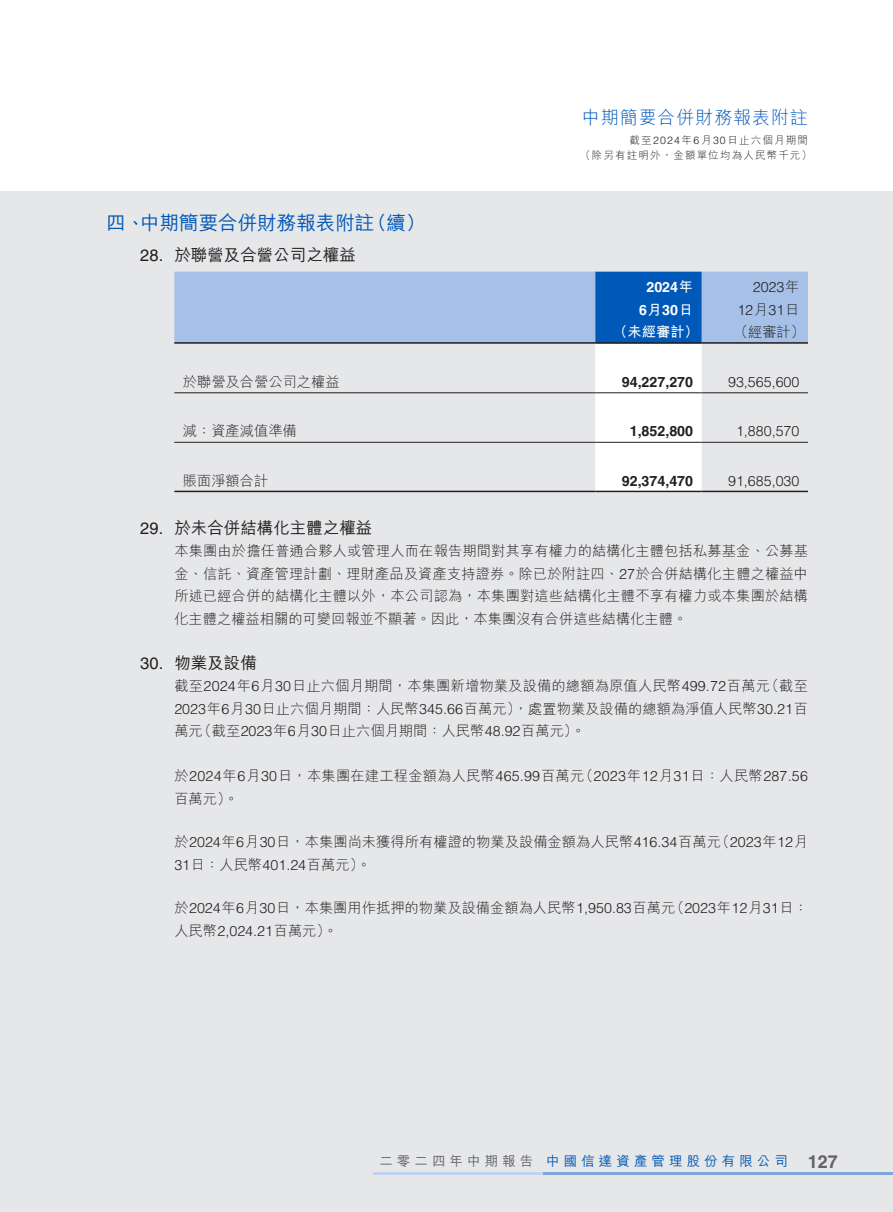
<style>
.page{position:relative;width:893px;height:1212px;background:#fff}
.page>*{position:absolute;margin:0;border:0;box-sizing:border-box;transform-origin:0 0}
.t1{font:500 19.5px "M Hei HK";color:#0058b8}
.t2{font:300 18px "M Hei HK";letter-spacing:.05em;color:#0058b8}
.t3{font:500 16.5px "M Hei HK";color:#231f20}
.t4{font:300 14.25px/22.5px "M Hei HK";color:#231f20}
.t5{font:300 14.25px "Helvetica LT Std";color:#231f20}
.t6{font:700 14.25px "Helvetica LT Std";color:#231f20}
.t7{font:700 14.25px "Helvetica LT Std";color:#fff}
.t8{font:700 14.25px "M Hei HK";color:#fff}
.t9{font:500 13.5px "M Hei HK";letter-spacing:.3em;color:#0058b8}
.t10{font:300 10.5px/15.3px "M Hei HK";letter-spacing:.11em;color:#231f20}
.s1{font-family:"Helvetica LT Std";font-weight:400}
.s2{font-family:"Helvetica LT Std"}
.s3{font-family:"M Hei HK"}
.s4{color:#636366}
.s5{font-family:"Helvetica LT Std";font-weight:700;font-size:18px;color:#636366}
</style>
<div class="page">
<div style="left:0;top:191px;width:893px;height:1021px;background:#e6e7e9"></div>
<hr style="left:374px;top:1172px;width:519px;height:3px;background:#c1d1ee">
<hr style="left:543px;top:1172px;width:350px;height:3px;background:#7ca6dc">
<div style="left:174px;top:272px;width:634px;height:70px;background:#a6c0e7"></div>
<svg style="left:595px;top:272px;width:107px;height:219px;background:#abc7e7"></svg>
<hr style="left:174px;top:342px;width:421px;height:2px;background:#231f20">
<hr style="left:595px;top:342px;width:107px;height:2px;background:#231f20">
<hr style="left:702px;top:342px;width:106px;height:2px;background:#231f20">
<hr style="left:174px;top:392px;width:421px;height:1px;background:#231f20">
<hr style="left:595px;top:392px;width:107px;height:1px;background:#231f20">
<hr style="left:702px;top:392px;width:106px;height:1px;background:#231f20">
<hr style="left:174px;top:442px;width:421px;height:1px;background:#231f20">
<hr style="left:595px;top:442px;width:107px;height:1px;background:#231f20">
<hr style="left:702px;top:442px;width:106px;height:1px;background:#231f20">
<hr style="left:174px;top:491px;width:421px;height:1px;background:#231f20">
<hr style="left:595px;top:491px;width:107px;height:1px;background:#231f20">
<hr style="left:702px;top:491px;width:106px;height:1px;background:#231f20">
<p class="t2" style="left:582px;top:108px;width:227px">中期簡要合併財務報表附註</p>
<h1 class="t1" style="left:106px;top:209px;width:321px">四、中期簡要合併財務報表附註（續）</h1>
<p class="t3" style="left:140px;top:243px;width:217px"><span class="s1">28.</span> 於聯營及合營公司之權益</p>
<p class="t10" style="left:580px;top:132px;width:233px;text-indent:49px">截至<span class="s2">2024</span>年<span class="s2">6</span>月<span class="s2">30</span>日止六個月期間（除另有註明外，金額單位均為人民幣千元）</p>
<p class="t7" style="left:646px;top:279px;width:48px">2024<span class="s3">年</span></p>
<p class="t5" style="left:753px;top:278px;width:48px">2023<span class="s3">年</span></p>
<p class="t7" style="left:639px;top:301px;width:56px">6<span class="s3">月</span>30<span class="s3">日</span></p>
<p class="t5" style="left:737px;top:301px;width:64px">12<span class="s3">月</span>31<span class="s3">日</span></p>
<p class="t8" style="left:613px;top:322px;width:87px">（未經審計）</p>
<p class="t4" style="left:734px;top:321px;width:73px">（經審計）</p>
<p class="t4" style="left:183px;top:370px;width:158px">於聯營及合營公司之權益</p>
<p class="t6" style="left:622px;top:373px;width:73px">94,227,270</p>
<p class="t5" style="left:728px;top:373px;width:73px">93,565,600</p>
<p class="t4" style="left:183px;top:420px;width:115px">減：資產減值準備</p>
<p class="t6" style="left:630px;top:423px;width:65px">1,852,800</p>
<p class="t5" style="left:736px;top:422px;width:65px">1,880,570</p>
<p class="t4" style="left:183px;top:469px;width:87px">賬面淨額合計</p>
<p class="t6" style="left:622px;top:472px;width:73px">92,374,470</p>
<p class="t5" style="left:728px;top:472px;width:73px">91,685,030</p>
<p class="t3" style="left:140px;top:515px;width:234px"><span class="s1">29.</span> 於未合併結構化主體之權益</p>
<p class="t4" style="left:174px;top:539px;width:635px;text-align:justify">本集團由於擔任普通合夥人或管理人而在報告期間對其享有權力的結構化主體包括私募基金、公募基金、信託、資產管理計劃、理財產品及資產支持證券。除已於附註四、<span class="s2">27</span>於合併結構化主體之權益中所述已經合併的結構化主體以外，本公司認為，本集團對這些結構化主體不享有權力或本集團於結構化主體之權益相關的可變回報並不顯著。因此，本集團沒有合併這些結構化主體。</p>
<p class="t3" style="left:140px;top:650px;width:118px"><span class="s1">30.</span> 物業及設備</p>
<p class="t4" style="left:174px;top:674px;width:635px;text-align:justify">截至<span class="s2">2024</span>年<span class="s2">6</span>月<span class="s2">30</span>日止六個月期間，本集團新增物業及設備的總額為原值人民幣<span class="s2">499.72</span>百萬元（截至<span class="s2">2023</span>年<span class="s2">6</span>月<span class="s2">30</span>日止六個月期間：人民幣<span class="s2">345.66</span>百萬元），處置物業及設備的總額為淨值人民幣<span class="s2">30.21</span>百萬元（截至<span class="s2">2023</span>年<span class="s2">6</span>月<span class="s2">30</span>日止六個月期間：人民幣<span class="s2">48.92</span>百萬元）。</p>
<p class="t4" style="left:174px;top:764px;width:635px">於<span class="s2">2024</span>年<span class="s2">6</span>月<span class="s2">30</span>日，本集團在建工程金額為人民幣<span class="s2">465.99</span>百萬元（<span class="s2">2023</span>年<span class="s2">12</span>月<span class="s2">31</span>日：人民幣<span class="s2">287.56</span>百萬元）。</p>
<p class="t4" style="left:174px;top:830px;width:635px">於<span class="s2">2024</span>年<span class="s2">6</span>月<span class="s2">30</span>日，本集團尚未獲得所有權證的物業及設備金額為人民幣<span class="s2">416.34</span>百萬元（<span class="s2">2023</span>年<span class="s2">12</span>月<br><span class="s2">31</span>日：人民幣<span class="s2">401.24</span>百萬元）。</p>
<p class="t4" style="left:174px;top:896px;width:635px">於<span class="s2">2024</span>年<span class="s2">6</span>月<span class="s2">30</span>日，本集團用作抵押的物業及設備金額為人民幣<span class="s2">1,950.83</span>百萬元（<span class="s2">2023</span>年<span class="s2">12</span>月<span class="s2">31</span>日：人民幣<span class="s2">2,024.21</span>百萬元）。</p>
<p class="t9" style="left:379px;top:1151px;width:460px"><span class="s4">二零二四年中期報告</span> 中國信達資產管理股份有限公司 <span class="s5">127</span></p>
</div>
